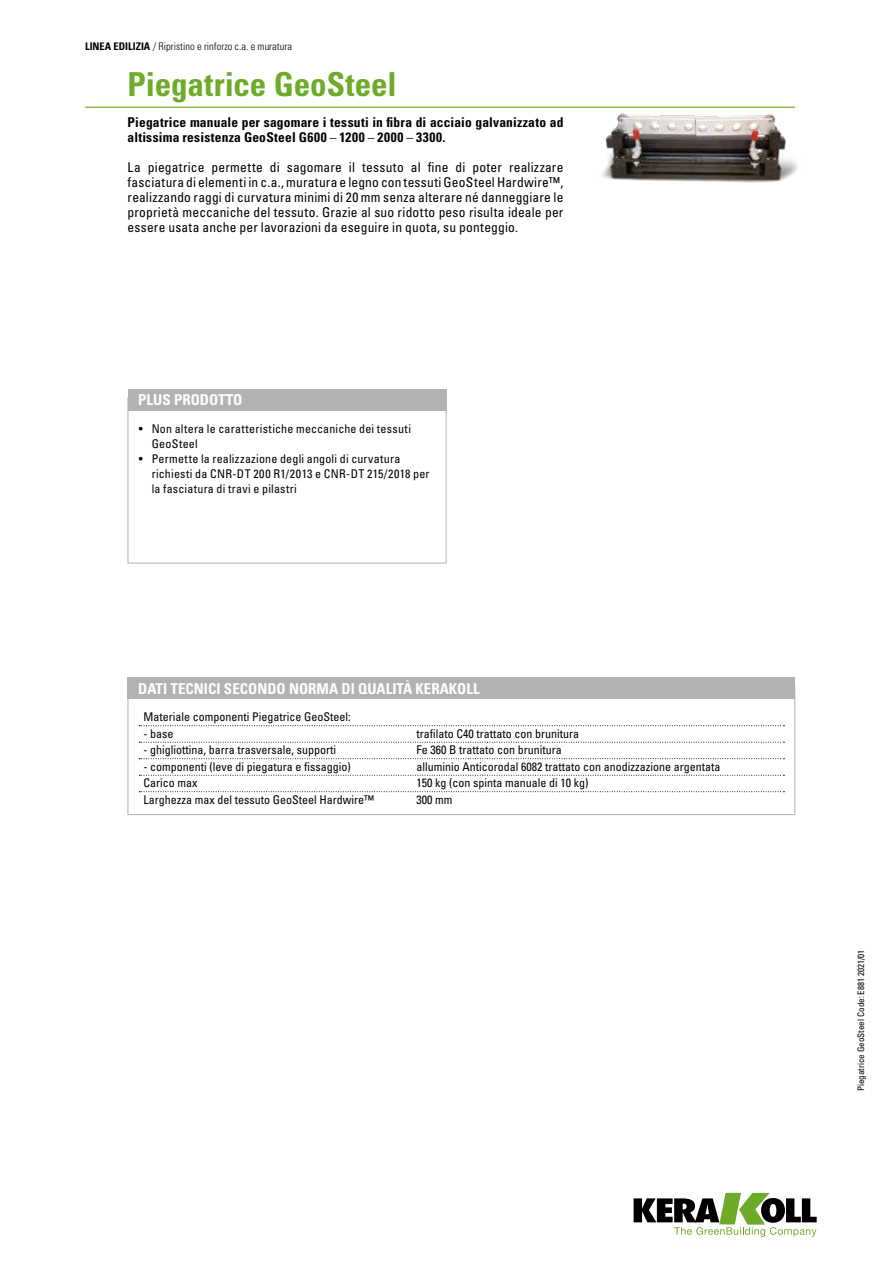
<style>
.page{position:relative;width:893px;height:1263px;background:#fff}
.page>*{position:absolute;margin:0;border:0;box-sizing:border-box;transform-origin:0 0}
.t1{font:700 condensed 33px "Univers LT Std";letter-spacing:-.005em;color:#6eab28}
.t2{font:700 condensed 15px "Univers LT Std";color:#fff}
.t3{font:condensed 13.5px/15px "Univers LT Std";letter-spacing:.015em;color:#000;text-align:justify}
.t4{font:700 condensed 13.5px/15px "Univers LT Std";letter-spacing:.015em;color:#000}
.t5{font:condensed 12px "Univers LT Std";color:#000}
.t6{font:condensed 12px/15px "Univers LT Std";letter-spacing:.02em;color:#000}
.t7{font:300 condensed 10.5px "Univers LT Std";color:#000}
.t8{font:condensed 9px "Univers LT Std";color:#000}
.s1{font-weight:700}
.s2{font-weight:400}
</style>
<div class="page">
<svg style="left:634px;top:1193px;width:183px;height:44px"></svg>
<hr style="left:85px;top:107px;width:710px;height:1px;background:#6eab28">
<img style="left:592px;top:106px;width:206px;height:77px">
<div style="left:128px;top:398px;width:318px;height:165px;border:1px solid #b3b2b2"></div>
<div style="left:128px;top:389px;width:318px;height:21px;background:#b3b2b2"></div>
<svg style="left:139px;top:725px;width:645px;height:1px"></svg>
<svg style="left:139px;top:742px;width:645px;height:1px"></svg>
<svg style="left:139px;top:758px;width:645px;height:1px"></svg>
<svg style="left:139px;top:775px;width:645px;height:1px"></svg>
<svg style="left:139px;top:791px;width:645px;height:1px"></svg>
<div style="left:128px;top:686px;width:667px;height:129px;border:1px solid #b3b2b2"></div>
<div style="left:128px;top:678px;width:667px;height:21px;background:#b3b2b2"></div>
<p class="t7" style="left:85px;top:40px;width:209px"><span class="s1">LINEA EDILIZIA</span> / Ripristino e rinforzo c.a. e muratura</p>
<h1 class="t1" style="left:128px;top:64px;width:271px">Piegatrice GeoSteel</h1>
<p class="t4" style="left:128px;top:114px;width:437px">Piegatrice manuale per sagomare i tessuti in fibra di acciaio galvanizzato ad altissima resistenza GeoSteel G600 <span class="s2">–</span> 1200 <span class="s2">–</span> 2000 <span class="s2">–</span> 3300.</p>
<p class="t3" style="left:128px;top:159px;width:437px">La piegatrice permette di sagomare il tessuto al fine di poter realizzare fasciatura di elementi in c.a., muratura e legno con tessuti GeoSteel Hardwire™, realizzando raggi di curvatura minimi di 20 mm senza alterare né danneggiare le proprietà meccaniche del tessuto. Grazie al suo ridotto peso risulta ideale per essere usata anche per lavorazioni da eseguire in quota, su ponteggio.</p>
<p class="t2" style="left:138px;top:391px;width:106px">PLUS PRODOTTO</p>
<p class="t6" style="left:152px;top:421px;width:261px;text-indent:-13px">• Non altera le caratteristiche meccaniche dei tessuti<br>GeoSteel</p>
<p class="t6" style="left:152px;top:451px;width:279px;text-indent:-13px">• Permette la realizzazione degli angoli di curvatura richiesti da CNR-DT 200 R1/2013 e CNR-DT 215/2018 per la fasciatura di travi e pilastri</p>
<p class="t2" style="left:138px;top:679px;width:343px">DATI TECNICI SECONDO NORMA DI QUALITÀ KERAKOLL</p>
<p class="t5" style="left:143px;top:709px;width:209px">Materiale componenti Piegatrice GeoSteel:</p>
<p class="t5" style="left:143px;top:726px;width:31px">- base</p>
<p class="t5" style="left:416px;top:726px;width:164px">trafilato C40 trattato con brunitura</p>
<p class="t5" style="left:143px;top:742px;width:194px">- ghigliottina, barra trasversale, supporti</p>
<p class="t5" style="left:416px;top:742px;width:147px">Fe 360 B trattato con brunitura</p>
<p class="t5" style="left:143px;top:759px;width:209px">- componenti (leve di piegatura e fissaggio)</p>
<p class="t5" style="left:416px;top:759px;width:305px">alluminio Anticorodal 6082 trattato con anodizzazione argentata</p>
<p class="t5" style="left:143px;top:775px;width:55px">Carico max</p>
<p class="t5" style="left:416px;top:775px;width:173px">150 kg (con spinta manuale di 10 kg)</p>
<p class="t5" style="left:143px;top:792px;width:232px">Larghezza max del tessuto GeoSteel Hardwire™</p>
<p class="t5" style="left:416px;top:792px;width:37px">300 mm</p>
<p class="t8" style="left:855px;top:1091px;width:143px;rotate:-90deg">Piegatrice GeoSteel Code: E881 2021/01</p>
</div>
